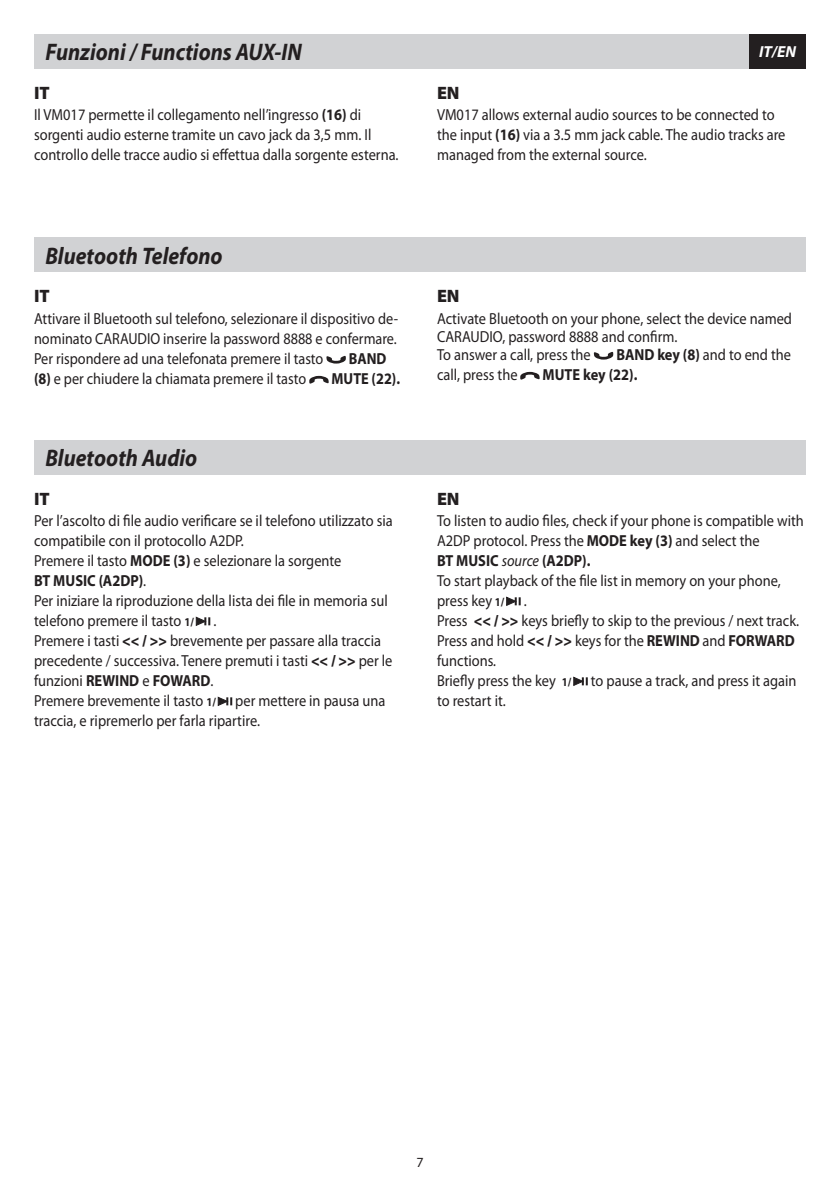
<style>
.page{position:relative;width:840px;height:1191px;background:#fff}
.page>*{position:absolute;margin:0;border:0;box-sizing:border-box;transform-origin:0 0}
.t1{font:italic 700 24px "Myriad Pro";color:#231f20;scale:.9 1}
.t2{font:900 18px "Myriad Pro";color:#231f20}
.t3{font:16px/20px "Myriad Pro";color:#231f20;scale:.9 1}
.t4{font:16px/20px "Myriad Pro";color:#231f20;text-align:justify;scale:.89 1}
.t5{font:700 16px "Myriad Pro";color:#231f20;scale:.89 1}
.t6{font:700 16px "Myriad Pro";color:#231f20;scale:.9 1}
.t7{font:italic 700 16px "Myriad Pro";color:#fff}
.t8{font:14px "Myriad Pro";color:#231f20}
.s1{font-weight:700}
.s2{font-weight:700;font-size:12px}
.s3{font-weight:900}
.s4{font-style:italic}
</style>
<div class="page">
<div style="left:34px;top:34px;width:771px;height:34px;background:#d1d2d4"></div>
<div style="left:748px;top:34px;width:57px;height:34px;background:#231f20"></div>
<div style="left:34px;top:238px;width:771px;height:34px;background:#d1d2d4"></div>
<div style="left:34px;top:440px;width:771px;height:34px;background:#d1d2d4"></div>
<svg style="left:326px;top:356px;width:20px;height:8px"></svg>
<svg style="left:309px;top:376px;width:20px;height:7px"></svg>
<svg style="left:195px;top:616px;width:15px;height:10px"></svg>
<svg style="left:217px;top:696px;width:15px;height:10px"></svg>
<svg style="left:593px;top:352px;width:20px;height:8px"></svg>
<svg style="left:520px;top:372px;width:19px;height:7px"></svg>
<svg style="left:506px;top:596px;width:14px;height:10px"></svg>
<svg style="left:573px;top:676px;width:14px;height:10px"></svg>
<h1 class="t1" style="left:45px;top:36px;width:286px">Funzioni / Functions AUX-IN</h1>
<p class="t7" style="left:758px;top:41px;width:38px">IT/EN</p>
<p class="t2" style="left:34px;top:80px;width:17px">IT</p>
<p class="t2" style="left:437px;top:80px;width:24px">EN</p>
<p class="t3" style="left:34px;top:104px;width:406px">Il VM017 permette il collegamento nell’ingresso <span class="s1">(16)</span> di sorgenti audio esterne tramite un cavo jack da 3,5 mm. Il controllo delle tracce audio si effettua dalla sorgente esterna.</p>
<p class="t3" style="left:437px;top:104px;width:388px">VM017 allows external audio sources to be connected to the input <span class="s1">(16)</span> via a 3.5 mm jack cable. The audio tracks are managed from the external source.</p>
<h1 class="t1" style="left:45px;top:240px;width:198px">Bluetooth Telefono</h1>
<p class="t2" style="left:34px;top:284px;width:17px">IT</p>
<p class="t2" style="left:437px;top:284px;width:24px">EN</p>
<p class="t4" style="left:34px;top:308px;width:410px">Attivare il Bluetooth sul telefono, selezionare il dispositivo de&shy;nominato CARAUDIO inserire la password 8888 e confermare.<br>Per rispondere ad una telefonata premere il tasto</p>
<p class="t5" style="left:349px;top:348px;width:44px">BAND</p>
<p class="t4" style="left:34px;top:368px;width:307px"><span class="s1">(8)</span> e per chiudere la chiamata premere il tasto</p>
<p class="t5" style="left:331px;top:368px;width:78px">MUTE (22).</p>
<p class="t3" style="left:437px;top:309px;width:396px;line-height:18px">Activate Bluetooth on your phone, select the device named<br>CARAUDIO, password 8888 and confirm.<br>To answer a call, press the</p>
<p class="t3" style="left:616px;top:344px;width:195px"><span class="s1">BAND key (8)</span> and to end the</p>
<p class="t3" style="left:437px;top:364px;width:91px">call, press the</p>
<p class="t6" style="left:542px;top:364px;width:107px">MUTE key (22).</p>
<h1 class="t1" style="left:45px;top:442px;width:170px">Bluetooth Audio</h1>
<p class="t2" style="left:34px;top:487px;width:17px">IT</p>
<p class="t2" style="left:437px;top:487px;width:24px">EN</p>
<p class="t3" style="left:34px;top:510px;width:400px">Per l’ascolto di file audio verificare se il telefono utilizzato sia compatibile con il protocollo A2DP.<br>Premere il tasto <span class="s1">MODE (3)</span> e selezionare la sorgente<br><span class="s1">BT MUSIC (A2DP)</span>.<br>Per iniziare la riproduzione della lista dei file in memoria sul telefono premere il tasto <span class="s2">1/</span> .<br>Premere i tasti <span class="s3">&lt;&lt; / &gt;&gt;</span> brevemente per passare alla traccia precedente / successiva. Tenere premuti i tasti <span class="s3">&lt;&lt; / &gt;&gt;</span> per le funzioni <span class="s1">REWIND</span> e <span class="s1">FOWARD</span>.<br>Premere brevemente il tasto <span class="s2">1/</span> per mettere in pausa una traccia, e ripremerlo per farla ripartire.</p>
<p class="t3" style="left:437px;top:510px;width:409px">To listen to audio files, check if your phone is compatible with A2DP protocol. Press the <span class="s1">MODE key (3)</span> and select the<br><span class="s1">BT MUSIC</span> <span class="s4">source</span> <span class="s1">(A2DP).<br></span>To start playback of the file list in memory on your phone, press key <span class="s2">1/</span> .<br>Press <span class="s3">&lt;&lt; / &gt;&gt;</span> keys briefly to skip to the previous / next track.<br>Press and hold <span class="s3">&lt;&lt; / &gt;&gt;</span> keys for the <span class="s1">REWIND</span> and <span class="s1">FORWARD </span>functions<span class="s4">.<br></span>Briefly press the key <span class="s2">1/</span> to pause a track, and press it again to restart it.</p>
<p class="t8" style="left:416px;top:1154px;width:9px">7</p>
</div>
